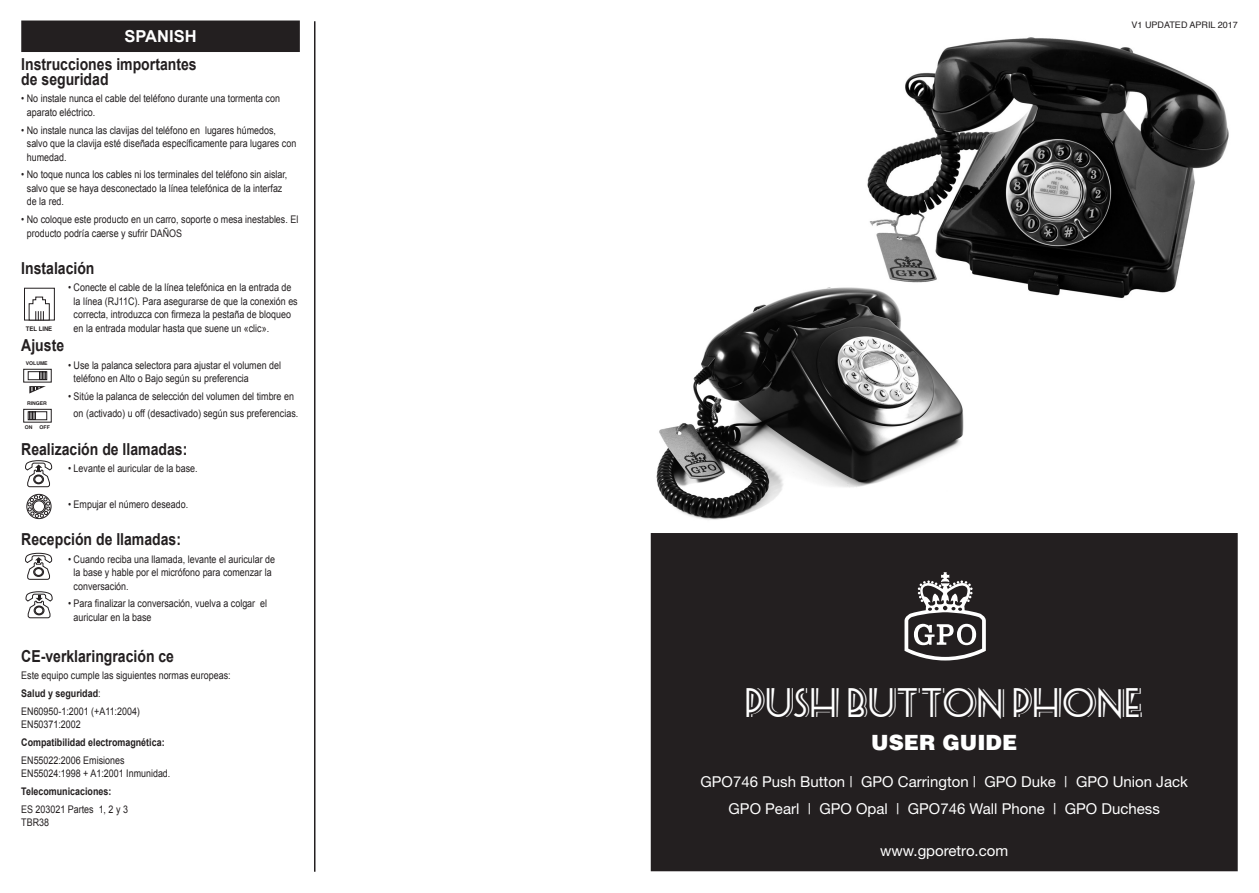
<style>
.page{position:relative;width:1259px;height:893px;background:#fff}
.page>*{position:absolute;margin:0;border:0;box-sizing:border-box;transform-origin:0 0}
.t1{font:33px "Seaside Resort NF";color:#fff}
.t2{font:900 21px "Helvetica";color:#fff}
.Cat{font:700 16.5px/15px "Arial";color:#231f20;scale:.85 1}
.intro_header{font:700 16.5px "Arial";color:#fff}
.t3{font:15px "Helvetica Neue";color:#fff}
.Copy{font:10.5px/13.5px "Arial";color:#231f20;scale:.85 1}
.Copy-2{font:700 10.5px "Arial";color:#231f20;scale:.85 1}
.t4{font:9px "Helvetica";color:#231f20}
.t5{font:700 6.3px "Helvetica";color:#231f20;scale:.94 1}
.t6{font:700 5.1px "Helvetica";color:#231f20}
.s1{font-weight:400}
</style>
<div class="page">
<img style="left:867px;top:37px;width:362px;height:261px">
<div style="left:21px;top:21px;width:279px;height:31px;background:#231f20"></div>
<div style="left:24px;top:288px;width:31px;height:33px;border:1px solid #231f20"></div>
<svg style="left:28px;top:296px;width:22px;height:25px"></svg>
<svg style="left:23px;top:409px;width:29px;height:14px"></svg>
<svg style="left:23px;top:369px;width:29px;height:24px"></svg>
<svg style="left:26px;top:494px;width:26px;height:25px"></svg>
<svg style="left:25px;top:460px;width:28px;height:27px"></svg>
<svg style="left:25px;top:553px;width:28px;height:27px"></svg>
<svg style="left:25px;top:591px;width:28px;height:27px"></svg>
<hr style="left:314px;top:21px;width:1px;height:851px;background:#231f20">
<img style="left:656px;top:276px;width:319px;height:244px">
<div style="left:651px;top:534px;width:586px;height:336px;background:#231f20"></div>
<div style="left:651px;top:533px;width:586px;height:338px;border:2px solid #231f20"></div>
<svg style="left:904px;top:572px;width:82px;height:88px"></svg>
<p class="intro_header" style="left:124px;top:25px;width:74px">SPANISH</p>
<p class="Cat" style="left:21px;top:57px;width:208px">Instrucciones importantes de seguridad</p>
<p class="Copy" style="left:27px;top:92px;width:299px;text-indent:-6px">• No instale nunca el cable del teléfono durante una tormenta con aparato eléctrico.</p>
<p class="Copy" style="left:27px;top:123px;width:318px;text-indent:-6px">• No instale nunca las clavijas del teléfono en lugares húmedos, salvo que la clavija esté diseñada específicamente para lugares con humedad.</p>
<p class="Copy" style="left:27px;top:168px;width:308px;text-indent:-6px">• No toque nunca los cables ni los terminales del teléfono sin aislar, salvo que se haya desconectado la línea telefónica de la interfaz de la red.</p>
<p class="Copy" style="left:27px;top:213px;width:321px;text-indent:-6px">• No coloque este producto en un carro, soporte o mesa inestables. El producto podría caerse y sufrir DAÑOS</p>
<p class="Cat" style="left:21px;top:261px;width:88px">Instalación</p>
<p class="Copy" style="left:74px;top:281px;width:265px;text-indent:-6px">• Conecte el cable de la línea telefónica en la entrada de la línea (RJ11C). Para asegurarse de que la conexión es correcta, introduzca con firmeza la pestaña de bloqueo en la entrada modular hasta que suene un «clic».</p>
<p class="Cat" style="left:21px;top:338px;width:52px">Ajuste</p>
<p class="Copy" style="left:74px;top:358px;width:245px;text-indent:-6px">• Use la palanca selectora para ajustar el volumen del teléfono en Alto o Bajo según su preferencia</p>
<p class="Copy" style="left:68px;top:388px;width:272px;line-height:17.4px;text-align:center">• Sitúe la palanca de selección del volumen del timbre en on (activado) u off (desactivado) según sus preferencias.</p>
<p class="Cat" style="left:21px;top:442px;width:197px">Realización de llamadas:</p>
<p class="Copy" style="left:68px;top:462px;width:154px">• Levante el auricular de la base.</p>
<p class="Copy" style="left:68px;top:497px;width:143px">• Empujar el número deseado.</p>
<p class="Cat" style="left:21px;top:532px;width:189px">Recepción de llamadas:</p>
<p class="Copy" style="left:74px;top:552px;width:238px;text-indent:-6px">• Cuando reciba una llamada, levante el auricular de la base y hable por el micrófono para comenzar la conversación.</p>
<p class="Copy" style="left:74px;top:597px;width:229px;text-indent:-6px">• Para finalizar la conversación, vuelva a colgar el auricular en la base</p>
<p class="Cat" style="left:21px;top:649px;width:181px">CE-verklaringración ce</p>
<p class="Copy" style="left:21px;top:669px;width:248px">Este equipo cumple las siguientes normas europeas:</p>
<p class="Copy-2" style="left:21px;top:687px;width:95px">Salud y seguridad<span class="s1">:</span></p>
<p class="Copy" style="left:21px;top:705px;width:141px">EN60950-1:2001 (+A11:2004)<br>EN50371:2002</p>
<p class="Copy-2" style="left:21px;top:736px;width:170px">Compatibilidad electromagnética:</p>
<p class="Copy" style="left:21px;top:754px;width:177px">EN55022:2006 Emisiones<br>EN55024:1998 + A1:2001 Inmunidad.</p>
<p class="Copy-2" style="left:21px;top:785px;width:108px">Telecomunicaciones:</p>
<p class="Copy" style="left:21px;top:803px;width:127px">ES 203021 Partes 1, 2 y 3<br>TBR38</p>
<p class="t5" style="left:26px;top:323px;width:30px">TEL LINE</p>
<p class="t6" style="left:26px;top:359px;width:23px">VOLUME</p>
<p class="t6" style="left:27px;top:399px;width:21px">RINGER</p>
<p class="t6" style="left:25px;top:423px;width:9px">ON</p>
<p class="t6" style="left:40px;top:423px;width:12px">OFF</p>
<p class="t4" style="left:1131px;top:18px;width:108px">V1 UPDATED APRIL 2017</p>
<p class="t1" style="left:745px;top:679px;width:399px">PUSH BUTTON PHONE</p>
<p class="t2" style="left:871px;top:728px;width:147px">USER GUIDE</p>
<p class="t3" style="left:700px;top:773px;width:489px">GPO746 Push Button | GPO Carrington | GPO Duke | GPO Union Jack</p>
<p class="t3" style="left:728px;top:800px;width:433px">GPO Pearl | GPO Opal | GPO746 Wall Phone | GPO Duchess</p>
<p class="t3" style="left:880px;top:842px;width:130px">www.gporetro.com</p>
</div>
